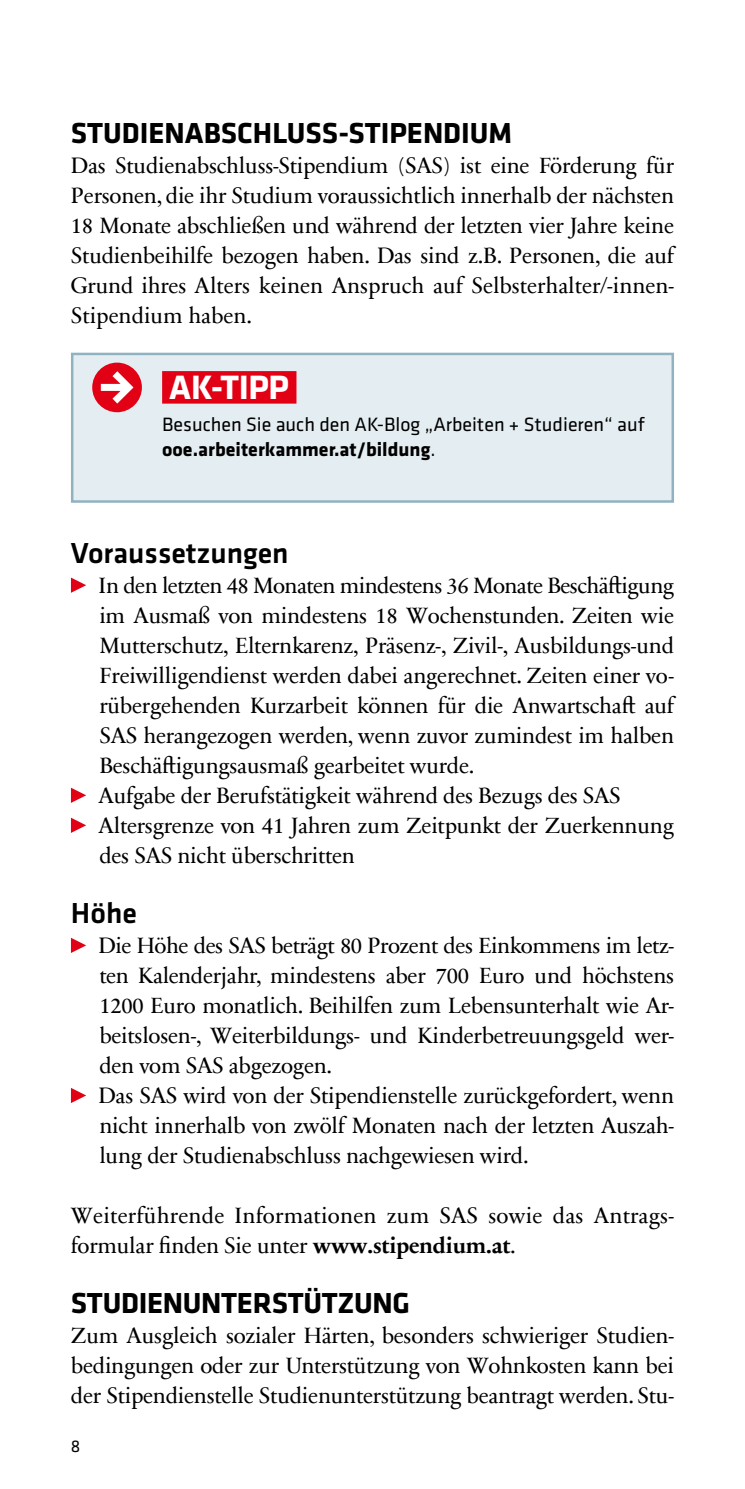
<style>
.page{position:relative;width:745px;height:1489px;background:#fff}
.page>*{position:absolute;margin:0;border:0;box-sizing:border-box;transform-origin:0 0}
.t1{font:700 35px "Klavika Basic";letter-spacing:-.005em;color:#fff}
.t2{font:700 30px "Klavika Basic";color:#000}
.t3{font:500 30px "Klavika Basic";color:#000}
.t4{font:22.5px/30px "Sabon Next Com";letter-spacing:-.01em;color:#000;text-align:justify}
.t5{font:22.5px/30px "Sabon Next Com";letter-spacing:.01em;color:#000}
.t6{font:20px/25px "Klavika Basic";color:#000}
.t7{font:17.5px "Klavika Basic";color:#000}
.s1{font-weight:700}
</style>
<div class="page">
<svg style="left:71px;top:577px;width:15px;height:16px"></svg>
<svg style="left:71px;top:787px;width:15px;height:16px"></svg>
<svg style="left:71px;top:817px;width:15px;height:16px"></svg>
<svg style="left:71px;top:938px;width:15px;height:15px"></svg>
<svg style="left:71px;top:1088px;width:15px;height:15px"></svg>
<div style="left:72px;top:354px;width:600px;height:147px;background:#e4edf1"></div>
<div style="left:162px;top:371px;width:134px;height:32px;background:#e20015"></div>
<div style="left:71px;top:352px;width:602px;height:150px;border:2px solid #91b2c1"></div>
<div style="left:92px;top:362px;width:50px;height:50px;background:#e20015;border-radius:50%"></div>
<svg style="left:101px;top:371px;width:32px;height:32px"></svg>
<h2 class="t2" style="left:71px;top:111px;width:442px">STUDIENABSCHLUSS-STIPENDIUM</h2>
<p class="t4" style="left:71px;top:149px;width:604px">Das Studienabschluss-Stipendium (SAS) ist eine Förderung für Personen, die ihr Studium voraussichtlich innerhalb der nächsten 18 Monate abschließen und während der letzten vier Jahre keine Studienbeihilfe bezogen haben. Das sind z.B. Personen, die auf Grund ihres Alters keinen Anspruch auf Selbsterhalter/-innen-Stipendium haben.</p>
<h1 class="t1" style="left:169px;top:362px;width:121px">AK-TIPP</h1>
<p class="t6" style="left:162px;top:411px;width:484px">Besuchen Sie auch den AK-Blog „Arbeiten + Studieren“ auf <span class="s1">ooe.arbeiterkammer.at/bildung</span>.</p>
<h2 class="t3" style="left:71px;top:532px;width:219px">Voraussetzungen</h2>
<p class="t4" style="left:98px;top:569px;width:576px;text-align:left">In den letzten 48 Monaten mindestens 36 Monate Beschäftigung im Ausmaß von mindestens 18 Wochenstunden. Zeiten wie Mutterschutz, Elternkarenz, Präsenz-, Zivil-, Ausbildungs-und Freiwilligendienst werden dabei angerechnet. Zeiten einer vo&shy;rübergehenden Kurzarbeit können für die Anwartschaft auf SAS herangezogen werden, wenn zuvor zumindest im halben Beschäftigungsausmaß gearbeitet wurde.<br>Aufgabe der Berufstätigkeit während des Bezugs des SAS Altersgrenze von 41 Jahren zum Zeitpunkt der Zuerkennung des SAS nicht überschritten</p>
<h2 class="t3" style="left:71px;top:892px;width:67px">Höhe</h2>
<p class="t4" style="left:98px;top:929px;width:576px;text-align:left">Die Höhe des SAS beträgt 80 Prozent des Einkommens im letz&shy;ten Kalenderjahr, mindestens aber 700 Euro und höchstens 1200 Euro monatlich. Beihilfen zum Lebensunterhalt wie Ar&shy;beitslosen-, Weiterbildungs- und Kinderbetreuungsgeld wer&shy;den vom SAS abgezogen.<br>Das SAS wird von der Stipendienstelle zurückgefordert, wenn nicht innerhalb von zwölf Monaten nach der letzten Auszah&shy;lung der Studienabschluss nachgewiesen wird.</p>
<p class="t5" style="left:71px;top:1199px;width:604px">Weiterführende Informationen zum SAS sowie das Antrags&shy;formular finden Sie unter <span class="s1">www.stipendium.at</span>.</p>
<h2 class="t2" style="left:71px;top:1281px;width:340px">STUDIENUNTERSTÜTZUNG</h2>
<p class="t4" style="left:71px;top:1319px;width:604px">Zum Ausgleich sozialer Härten, besonders schwieriger Studien&shy;bedingungen oder zur Unterstützung von Wohnkosten kann bei der Stipendienstelle Studienunterstützung beantragt werden. Stu-</p>
<p class="t7" style="left:71px;top:1434px;width:11px">8</p>
</div>
